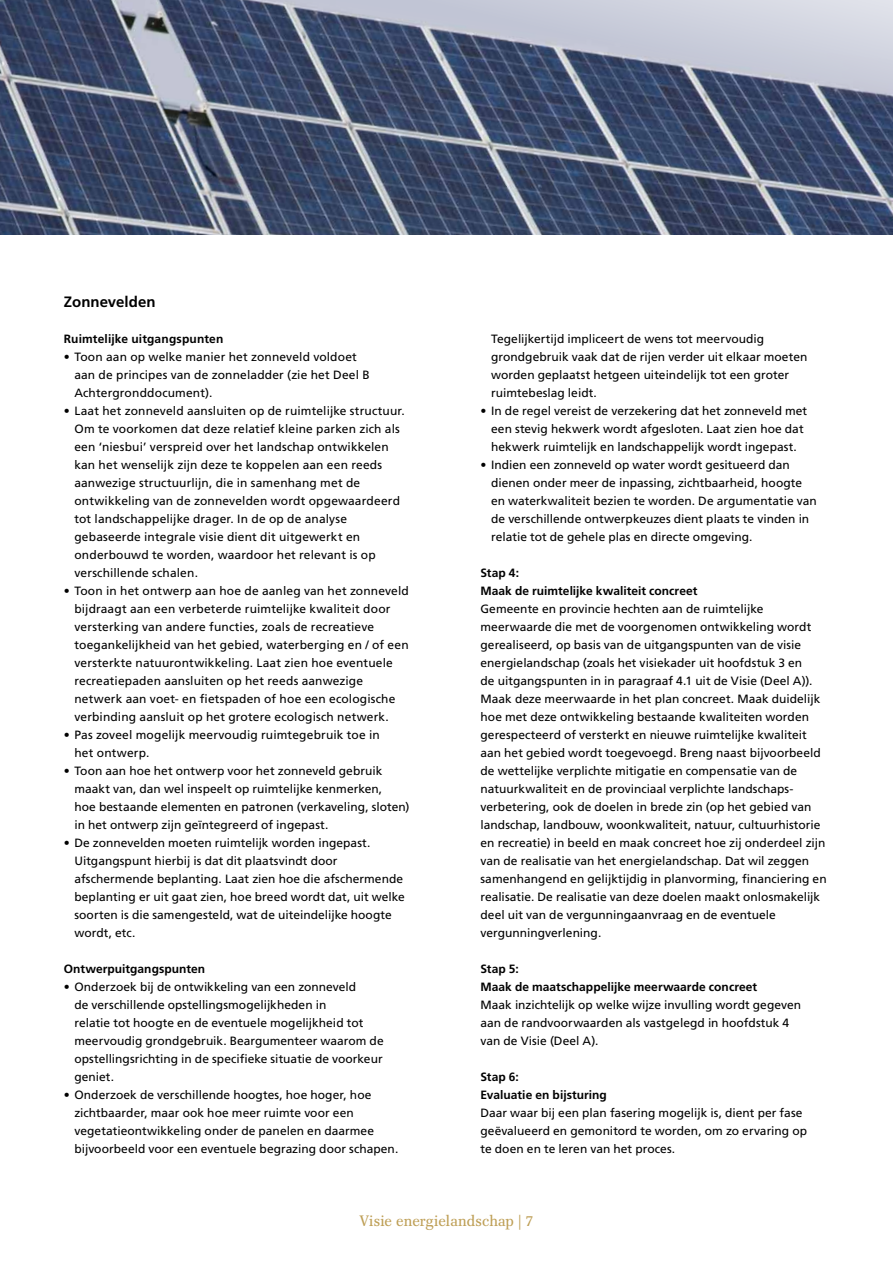
<style>
.page{position:relative;width:893px;height:1263px;background:#fff}
.page>*{position:absolute;margin:0;border:0;box-sizing:border-box;transform-origin:0 0}
.t1{font:15px "Franklin Antiqua BQ";letter-spacing:.005em;color:#be9f56}
.t2{font:700 15px "Frutiger LT Std";letter-spacing:.005em;color:#000}
.t3{font:12px/18px "Frutiger LT Std";letter-spacing:.005em;color:#000}
.t4{font:700 12px/18px "Frutiger LT Std";letter-spacing:.005em;color:#000}
</style>
<div class="page">
<img style="left:0;top:0;width:893px;height:235px">
<p class="t2" style="left:64px;top:293px;width:94px">Zonnevelden</p>
<p class="t4" style="left:64px;top:330px;width:161px">Ruimtelijke uitgangspunten</p>
<p class="t3" style="left:74px;top:348px;width:297px;text-indent:-11px">• Toon aan op welke manier het zonneveld voldoet aan de principes van de zonneladder (zie het Deel B<br>Achtergronddocument).</p>
<p class="t3" style="left:74px;top:402px;width:332px;text-indent:-11px">• Laat het zonneveld aansluiten op de ruimtelijke structuur.<br>Om te voorkomen dat deze relatief kleine parken zich als een ‘niesbui’ verspreid over het landschap ontwikkelen kan het wenselijk zijn deze te koppelen aan een reeds aanwezige structuurlijn, die in samenhang met de ontwikkeling van de zonnevelden wordt opgewaardeerd tot landschappelijke drager. In de op de analyse gebaseerde integrale visie dient dit uitgewerkt en onderbouwd te worden, waardoor het relevant is op verschillende schalen.</p>
<p class="t3" style="left:74px;top:582px;width:336px;text-indent:-11px">• Toon in het ontwerp aan hoe de aanleg van het zonneveld bijdraagt aan een verbeterde ruimtelijke kwaliteit door versterking van andere functies, zoals de recreatieve toegankelijkheid van het gebied, waterberging en / of een versterkte natuurontwikkeling. Laat zien hoe eventuele recreatiepaden aansluiten op het reeds aanwezige netwerk aan voet- en fietspaden of hoe een ecologische verbinding aansluit op het grotere ecologisch netwerk.</p>
<p class="t3" style="left:74px;top:726px;width:307px;text-indent:-11px">• Pas zoveel mogelijk meervoudig ruimtegebruik toe in het ontwerp.</p>
<p class="t3" style="left:74px;top:762px;width:337px;text-indent:-11px">• Toon aan hoe het ontwerp voor het zonneveld gebruik maakt van, dan wel inspeelt op ruimtelijke kenmerken,<br>hoe bestaande elementen en patronen (verkaveling, sloten) in het ontwerp zijn geïntegreerd of ingepast.</p>
<p class="t3" style="left:74px;top:834px;width:332px;text-indent:-11px">• De zonnevelden moeten ruimtelijk worden ingepast.<br>Uitgangspunt hierbij is dat dit plaatsvindt door afschermende beplanting. Laat zien hoe die afschermende beplanting er uit gaat zien, hoe breed wordt dat, uit welke soorten is die samengesteld, wat de uiteindelijke hoogte wordt, etc.</p>
<p class="t4" style="left:64px;top:960px;width:143px">Ontwerpuitgangspunten</p>
<p class="t3" style="left:74px;top:978px;width:311px;text-indent:-11px">• Onderzoek bij de ontwikkeling van een zonneveld<br>de verschillende opstellingsmogelijkheden in<br>relatie tot hoogte en de eventuele mogelijkheid tot meervoudig grondgebruik. Beargumenteer waarom de opstellingsrichting in de specifieke situatie de voorkeur geniet.</p>
<p class="t3" style="left:74px;top:1086px;width:325px;text-indent:-11px">• Onderzoek de verschillende hoogtes, hoe hoger, hoe zichtbaarder, maar ook hoe meer ruimte voor een vegetatieontwikkeling onder de panelen en daarmee bijvoorbeeld voor een eventuele begrazing door schapen.</p>
<p class="t3" style="left:491px;top:330px;width:318px">Tegelijkertijd impliceert de wens tot meervoudig grondgebruik vaak dat de rijen verder uit elkaar moeten worden geplaatst hetgeen uiteindelijk tot een groter ruimtebeslag leidt.</p>
<p class="t3" style="left:480px;top:402px;width:328px;text-align:center">• In de regel vereist de verzekering dat het zonneveld met een stevig hekwerk wordt afgesloten. Laat zien hoe dat hekwerk ruimtelijk en landschappelijk wordt ingepast.</p>
<p class="t3" style="left:491px;top:456px;width:327px;text-indent:-11px">• Indien een zonneveld op water wordt gesitueerd dan dienen onder meer de inpassing, zichtbaarheid, hoogte en waterkwaliteit bezien te worden. De argumentatie van de verschillende ontwerpkeuzes dient plaats te vinden in relatie tot de gehele plas en directe omgeving.</p>
<p class="t4" style="left:480px;top:564px;width:218px">Stap 4:<br>Maak de ruimtelijke kwaliteit concreet</p>
<p class="t3" style="left:480px;top:600px;width:348px">Gemeente en provincie hechten aan de ruimtelijke meerwaarde die met de voorgenomen ontwikkeling wordt gerealiseerd, op basis van de uitgangspunten van de visie energielandschap (zoals het visiekader uit hoofdstuk 3 en<br>de uitgangspunten in in paragraaf 4.1 uit de Visie (Deel A)).<br>Maak deze meerwaarde in het plan concreet. Maak duidelijk hoe met deze ontwikkeling bestaande kwaliteiten worden gerespecteerd of versterkt en nieuwe ruimtelijke kwaliteit aan het gebied wordt toegevoegd. Breng naast bijvoorbeeld de wettelijke verplichte mitigatie en compensatie van de natuurkwaliteit en de provinciaal verplichte landschaps&shy;verbetering, ook de doelen in brede zin (op het gebied van landschap, landbouw, woonkwaliteit, natuur, cultuurhistorie en recreatie) in beeld en maak concreet hoe zij onderdeel zijn van de realisatie van het energielandschap. Dat wil zeggen samenhangend en gelijktijdig in planvorming, financiering en realisatie. De realisatie van deze doelen maakt onlosmakelijk deel uit van de vergunningaanvraag en de eventuele vergunningverlening.</p>
<p class="t4" style="left:480px;top:960px;width:278px">Stap 5:<br>Maak de maatschappelijke meerwaarde concreet</p>
<p class="t3" style="left:480px;top:996px;width:322px">Maak inzichtelijk op welke wijze invulling wordt gegeven aan de randvoorwaarden als vastgelegd in hoofdstuk 4 van de Visie (Deel A).</p>
<p class="t4" style="left:480px;top:1068px;width:128px">Stap 6:<br>Evaluatie en bijsturing</p>
<p class="t3" style="left:480px;top:1104px;width:328px">Daar waar bij een plan fasering mogelijk is, dient per fase geëvalueerd en gemonitord te worden, om zo ervaring op te doen en te leren van het proces.</p>
<p class="t1" style="left:359px;top:1212px;width:175px">Visie energielandschap | 7</p>
</div>
